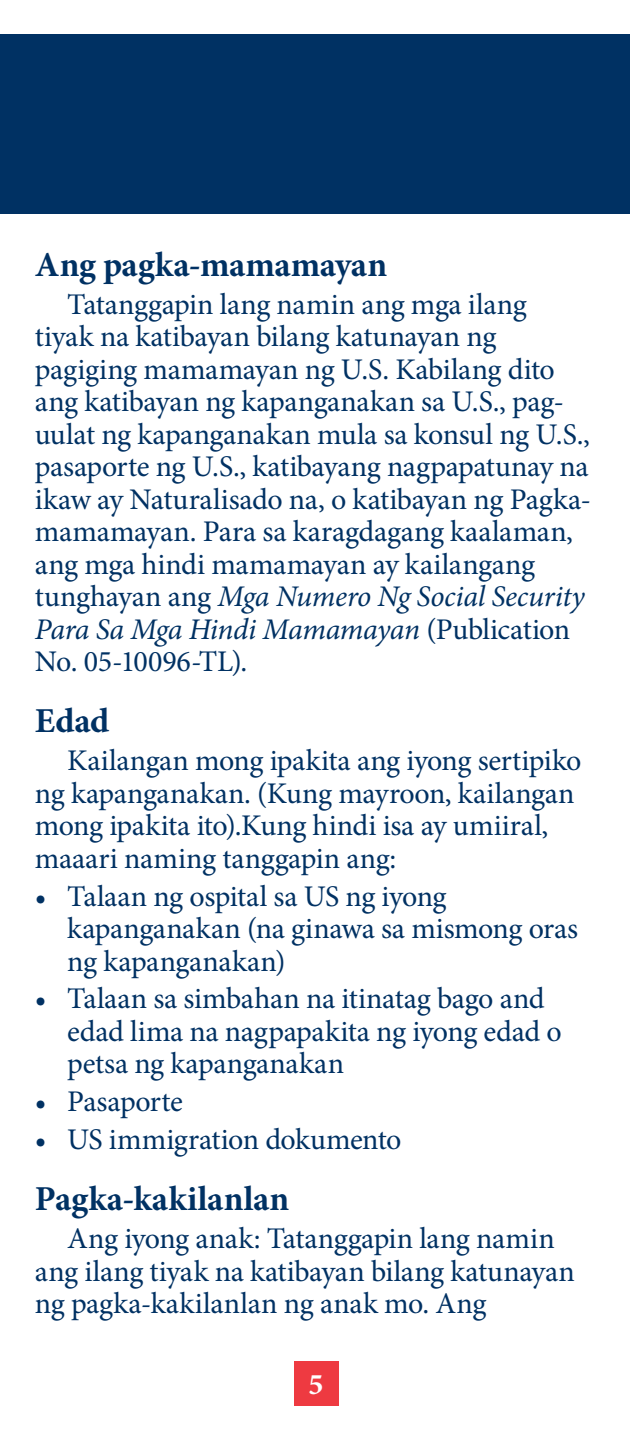
<style>
.page{position:relative;width:630px;height:1440px;background:#fff}
.page>*{position:absolute;margin:0;border:0;box-sizing:border-box;transform-origin:0 0}
.t1{font:700 35px "Minion Pro";letter-spacing:.005em;color:#003163}
.Paragraph{font:30px/32.5px "Minion Pro";letter-spacing:-.01em;color:#003163}
.t2{font:700 30px "Minion Pro";color:#fff}
.s1{font-style:italic}
</style>
<div class="page">
<div style="left:0;top:34px;width:630px;height:180px;background:#003163"></div>
<div style="left:294px;top:1361px;width:45px;height:45px;background:#ee3a41"></div>
<h2 class="t1" style="left:35px;top:240px;width:354px">Ang pagka-mamamayan</h2>
<p class="Paragraph" style="left:35px;top:288px;width:558px;text-indent:32px">Tatanggapin lang namin ang mga ilang tiyak na katibayan bilang katunayan ng pagiging mamamayan ng U.S. Kabilang dito ang katibayan ng kapanganakan sa U.S., pag&shy;uulat ng kapanganakan mula sa konsul ng U.S., pasaporte ng U.S., katibayang nagpapatunay na ikaw ay Naturalisado na, o katibayan ng Pagka&shy;mamamayan. Para sa karagdagang kaalaman, ang mga hindi mamamayan ay kailangang tunghayan ang <span class="s1">Mga Numero Ng Social Security Para Sa Mga Hindi Mamamayan</span> (Publication No. 05-10096-TL).</p>
<h2 class="t1" style="left:35px;top:696px;width:76px">Edad</h2>
<p class="Paragraph" style="left:35px;top:745px;width:548px;text-indent:32px">Kailangan mong ipakita ang iyong sertipiko ng kapanganakan. (Kung mayroon, kailangan mong ipakita ito).Kung hindi isa ay umiiral, maaari naming tanggapin ang:</p>
<p class="Paragraph" style="left:67px;top:880px;width:512px;text-indent:-32px">• Talaan ng ospital sa US ng iyong kapanganakan (na ginawa sa mismong oras ng kapanganakan)</p>
<p class="Paragraph" style="left:67px;top:983px;width:496px;text-indent:-32px">• Talaan sa simbahan na itinatag bago and edad lima na nagpapakita ng iyong edad o petsa ng kapanganakan</p>
<p class="Paragraph" style="left:35px;top:1086px;width:149px">• Pasaporte</p>
<p class="Paragraph" style="left:35px;top:1124px;width:368px">• US immigration dokumento</p>
<h2 class="t1" style="left:35px;top:1174px;width:256px">Pagka-kakilanlan</h2>
<p class="Paragraph" style="left:35px;top:1222px;width:542px;text-indent:32px">Ang iyong anak: Tatanggapin lang namin ang ilang tiyak na katibayan bilang katunayan ng pagka-kakilanlan ng anak mo. Ang</p>
<p class="t2" style="left:309px;top:1363px;width:16px">5</p>
</div>
